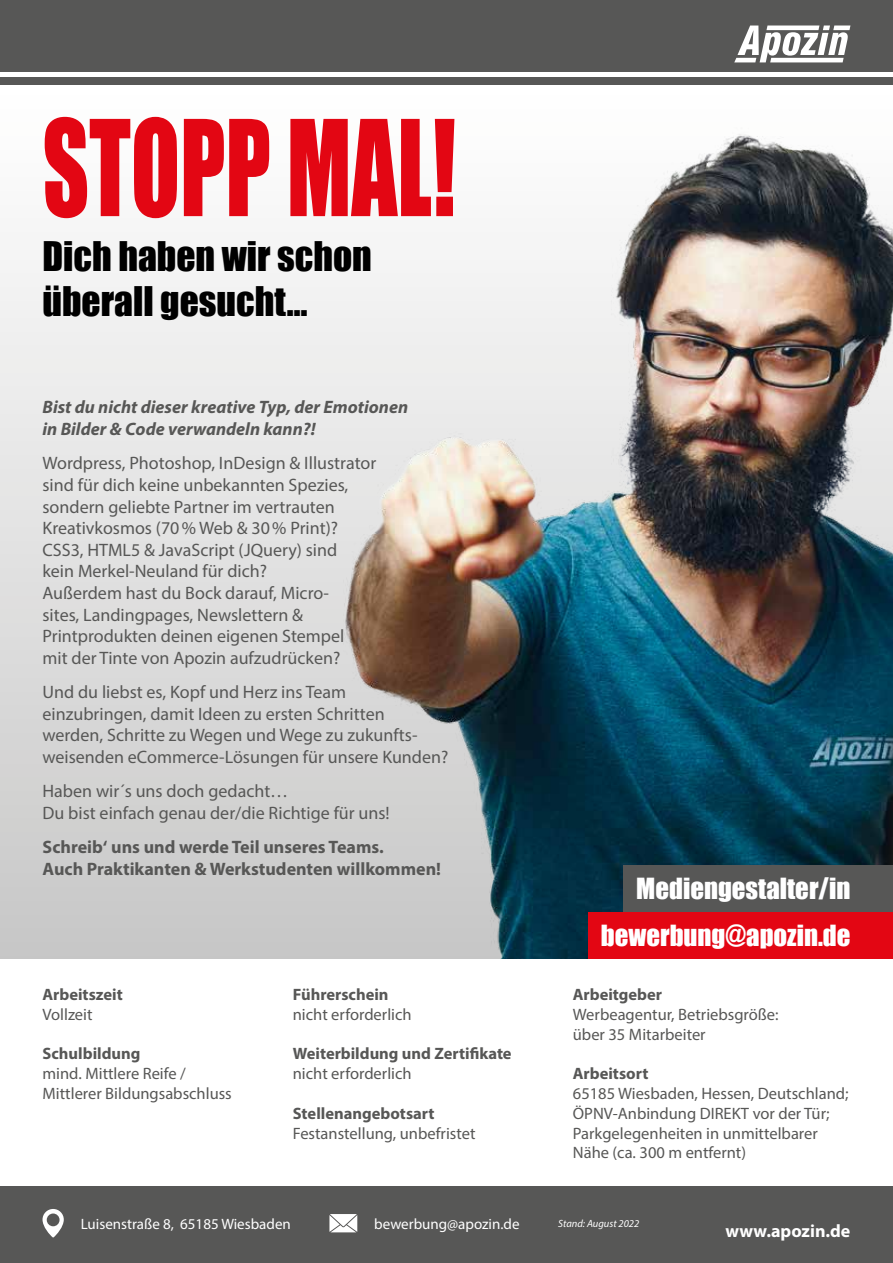
<style>
.page{position:relative;width:893px;height:1263px;background:#fff}
.page>*{position:absolute;margin:0;border:0;box-sizing:border-box;transform-origin:0 0}
.t1{font:123px "Impact";color:#e30613;scale:.73 1}
.t2{font:37.5px/45px "Impact";color:#000}
.t3{font:26.7px "Impact";color:#fff}
.t4{font:18px/21.6px "Myriad Pro";color:#575756}
.t5{font:700 18px/21.6px "Myriad Pro";color:#575756}
.t6{font:italic 700 18px/21.6px "Myriad Pro";color:#575756}
.t7{font:700 18px "Myriad Pro";color:#fff}
.t8{font:16.5px/19.8px "Myriad Pro";color:#575756}
.t9{font:700 16.5px "Myriad Pro";color:#575756}
.t10{font:15px "Myriad Pro";color:#fff}
.t11{font:italic 10.5px "Myriad Pro";color:#fff}
</style>
<div class="page">
<div style="left:0;top:85px;width:893px;height:873px;background:linear-gradient(to bottom,#fff,#c7c7c7)"></div>
<img style="left:293px;top:85px;width:600px;height:873px">
<div style="left:0;top:0;width:893px;height:71px;background:#575756"></div>
<div style="left:0;top:1186px;width:893px;height:77px;background:#575756"></div>
<div style="left:0;top:78px;width:893px;height:7px;background:#575756"></div>
<svg style="left:734px;top:26px;width:116px;height:36px"></svg>
<svg style="left:43px;top:1209px;width:21px;height:28px"></svg>
<svg style="left:329px;top:1214px;width:28px;height:18px"></svg>
<div style="left:588px;top:912px;width:305px;height:46px;background:#e30613"></div>
<div style="left:623px;top:865px;width:270px;height:47px;background:#575756"></div>
<h1 class="t1" style="left:43px;top:72px;width:568px">STOPP MAL!</h1>
<h2 class="t2" style="left:43px;top:233px;width:331px">Dich haben wir schon überall gesucht…</h2>
<p class="t6" style="left:43px;top:396px;width:367px">Bist du nicht dieser kreative Typ, der Emotionen in Bilder &amp; Code verwandeln kann?!</p>
<p class="t4" style="left:43px;top:452px;width:335px">Wordpress, Photoshop, InDesign &amp; Illustrator sind für dich keine unbekannten Spezies, sondern geliebte Partner im vertrauten Kreativkosmos (70% Web &amp; 30% Print)?<br>CSS3, HTML5 &amp; JavaScript (JQuery) sind<br>kein Merkel-Neuland für dich?<br>Außerdem hast du Bock darauf, Micro-<br>sites, Landingpages, Newslettern &amp; Printprodukten deinen eigenen Stempel<br>mit der Tinte von Apozin aufzudrücken?</p>
<p class="t4" style="left:43px;top:681px;width:407px">Und du liebst es, Kopf und Herz ins Team einzubringen, damit Ideen zu ersten Schritten werden, Schritte zu Wegen und Wege zu zukunfts&shy;weisenden eCommerce-Lösungen für unsere Kunden?</p>
<p class="t4" style="left:43px;top:780px;width:349px">Haben wir´s uns doch gedacht…<br>Du bist einfach genau der/die Richtige für uns!</p>
<p class="t5" style="left:43px;top:836px;width:400px">Schreib‘ uns und werde Teil unseres Teams.<br>Auch Praktikanten &amp; Werkstudenten willkommen!</p>
<p class="t9" style="left:43px;top:984px;width:82px">Arbeitszeit</p>
<p class="t8" style="left:43px;top:1004px;width:52px">Vollzeit</p>
<p class="t9" style="left:43px;top:1043px;width:99px">Schulbildung</p>
<p class="t8" style="left:43px;top:1063px;width:191px">mind. Mittlere Reife /<br>Mittlerer Bildungsabschluss</p>
<p class="t9" style="left:293px;top:984px;width:97px">Führerschein</p>
<p class="t8" style="left:293px;top:1004px;width:120px">nicht erforderlich</p>
<p class="t9" style="left:293px;top:1043px;width:220px">Weiterbildung und Zertifikate</p>
<p class="t8" style="left:293px;top:1063px;width:120px">nicht erforderlich</p>
<p class="t9" style="left:293px;top:1102px;width:143px">Stellenangebotsart</p>
<p class="t8" style="left:293px;top:1123px;width:184px">Festanstellung, unbefristet</p>
<p class="t10" style="left:81px;top:1214px;width:212px">Luisenstraße 8, 65185 Wiesbaden</p>
<p class="t10" style="left:374px;top:1215px;width:147px">bewerbung@apozin.de</p>
<h3 class="t3" style="left:636px;top:868px;width:216px">Mediengestalter/in</h3>
<h3 class="t3" style="left:601px;top:915px;width:251px">bewerbung@apozin.de</h3>
<p class="t9" style="left:573px;top:984px;width:91px">Arbeitgeber</p>
<p class="t8" style="left:573px;top:1004px;width:207px">Werbeagentur, Betriebsgröße: über 35 Mitarbeiter</p>
<p class="t9" style="left:573px;top:1063px;width:77px">Arbeitsort</p>
<p class="t8" style="left:573px;top:1083px;width:277px">65185 Wiesbaden, Hessen, Deutschland; ÖPNV-Anbindung DIREKT vor der Tür; Parkgelegenheiten in unmittelbarer Nähe (ca. 300 m entfernt)</p>
<p class="t11" style="left:558px;top:1217px;width:83px">Stand: August 2022</p>
<p class="t7" style="left:726px;top:1220px;width:126px">www.apozin.de</p>
</div>
